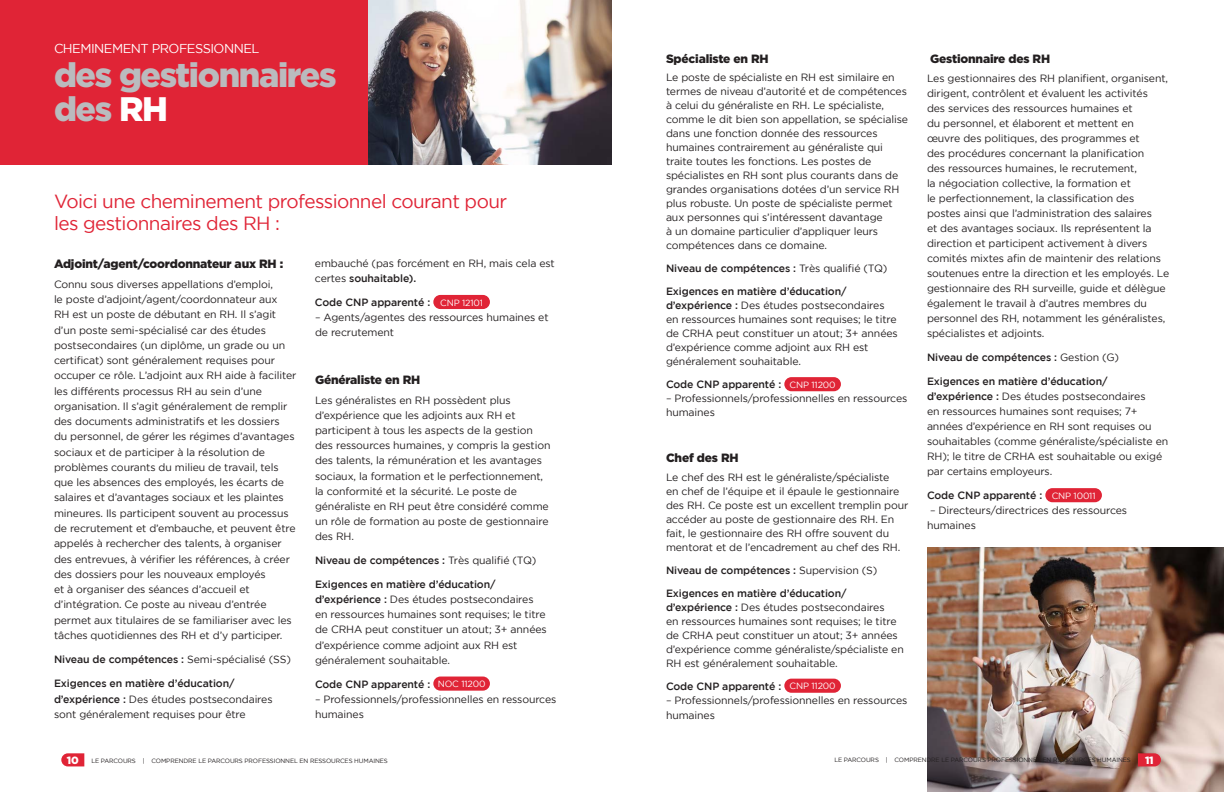
<style>
.page{position:relative;width:1224px;height:792px;background:#fff}
.page>*{position:absolute;margin:0;border:0;box-sizing:border-box;transform-origin:0 0}
.t1{font:900 34px/34px "Gotham";letter-spacing:-.04em;color:#babbbe}
.t2{font:19px/22px "Gotham";letter-spacing:-.03em;color:#e02436}
.t3{font:12.9px "Gotham";letter-spacing:-.04em;color:#fff}
.t4{font:900 12px "Gotham";letter-spacing:-.015em;color:#231f20}
.t5{font:10.5px/14px "Gotham";letter-spacing:-.01em;color:#231f20}
.t6{font:500 10.5px "Gotham";letter-spacing:-.01em;color:#231f20}
.t7{font:900 10.5px "Gotham";color:#fff}
.t8{font:9px "Gotham";letter-spacing:-.015em;color:#fff}
.t9{font:6.2px "Gotham";letter-spacing:-.015em;color:#231f20}
.s1{color:#fff}
.s2{font-weight:400}
.s3{font-weight:500}
.s4{font-weight:900;font-size:10.5px;color:#fff}
</style>
<div class="page">
<img style="left:367px;top:0;width:245px;height:164px">
<div style="left:0;top:0;width:367px;height:164px;background:#e02436"></div>
<div style="left:433px;top:295px;width:57px;height:14px;background:#e02436;border-radius:7px"></div>
<div style="left:433px;top:677px;width:57px;height:14px;background:#e02436;border-radius:7px"></div>
<div style="left:784px;top:377px;width:57px;height:14px;background:#e02436;border-radius:7px"></div>
<div style="left:784px;top:679px;width:57px;height:14px;background:#e02436;border-radius:7px"></div>
<div style="left:1045px;top:488px;width:57px;height:14px;background:#e02436;border-radius:7px"></div>
<img style="left:927px;top:547px;width:297px;height:245px">
<svg style="left:1138px;top:753px;width:23px;height:13px"></svg>
<svg style="left:61px;top:753px;width:23px;height:13px"></svg>
<p class="t3" style="left:54px;top:41px;width:207px">CHEMINEMENT PROFESSIONNEL</p>
<p class="t1" style="left:54px;top:57px;width:284px">des gestionnaires des <span class="s1">RH</span></p>
<p class="t2" style="left:54px;top:190px;width:455px">Voici une cheminement professionnel courant pour les gestionnaires des RH :</p>
<p class="t4" style="left:54px;top:257px;width:231px">Adjoint/agent/coordonnateur aux RH :</p>
<p class="t5" style="left:54px;top:276px;width:244px;line-height:15.3px">Connu sous diverses appellations d’emploi,<br>le poste d’adjoint/agent/coordonnateur aux<br>RH est un poste de débutant en RH. Il s’agit d’un poste semi-spécialisé car des études postsecondaires (un diplôme, un grade ou un certificat) sont généralement requises pour occuper ce rôle. L’adjoint aux RH aide à faciliter les différents processus RH au sein d’une organisation. Il s’agit généralement de remplir des documents administratifs et les dossiers<br>du personnel, de gérer les régimes d’avantages sociaux et de participer à la résolution de problèmes courants du milieu de travail, tels que les absences des employés, les écarts de salaires et d’avantages sociaux et les plaintes mineures. Ils participent souvent au processus de recrutement et d’embauche, et peuvent être appelés à rechercher des talents, à organiser des entrevues, à vérifier les références, à créer des dossiers pour les nouveaux employés<br>et à organiser des séances d’accueil et d’intégration. Ce poste au niveau d’entrée permet aux titulaires de se familiariser avec les tâches quotidiennes des RH et d’y participer.</p>
<p class="t6" style="left:54px;top:653px;width:238px">Niveau de compétences : <span class="s2">Semi-spécialisé (SS)</span></p>
<p class="t5" style="left:54px;top:676px;width:220px;line-height:15.3px"><span class="s3">Exigences en matière d’éducation/ d’expérience :</span> Des études postsecondaires sont généralement requises pour être</p>
<p class="t5" style="left:315px;top:256px;width:241px;line-height:15.1px">embauché (pas forcément en RH, mais cela est certes <span class="s3">souhaitable).</span></p>
<p class="t6" style="left:315px;top:296px;width:117px">Code CNP apparenté :</p>
<p class="t8" style="left:440px;top:297px;width:44px">CNP 12101</p>
<p class="t5" style="left:315px;top:310px;width:235px;line-height:15.1px">– Agents/agentes des ressources humaines et de recrutement</p>
<p class="t4" style="left:315px;top:373px;width:107px">Généraliste en RH</p>
<p class="t5" style="left:315px;top:393px;width:237px;line-height:15.1px">Les généralistes en RH possèdent plus d’expérience que les adjoints aux RH et participent à tous les aspects de la gestion des ressources humaines, y compris la gestion des talents, la rémunération et les avantages sociaux, la formation et le perfectionnement, la conformité et la sécurité. Le poste de généraliste en RH peut être considéré comme un rôle de formation au poste de gestionnaire des RH.</p>
<p class="t6" style="left:315px;top:554px;width:223px">Niveau de compétences : <span class="s2">Très qualifié (TQ)</span></p>
<p class="t5" style="left:315px;top:577px;width:233px;line-height:15.1px"><span class="s3">Exigences en matière d’éducation/ d’expérience :</span> Des études postsecondaires en ressources humaines sont requises; le titre de CRHA peut constituer un atout; 3+ années d’expérience comme adjoint aux RH est généralement souhaitable.</p>
<p class="t6" style="left:315px;top:678px;width:117px">Code CNP apparenté :</p>
<p class="t8" style="left:438px;top:679px;width:49px">NOC 11200</p>
<p class="t5" style="left:315px;top:691px;width:243px;line-height:15.1px">– Professionnels/professionnelles en ressources humaines</p>
<p class="t4" style="left:666px;top:52px;width:104px">Spécialiste en RH</p>
<p class="t5" style="left:666px;top:70px;width:244px">Le poste de spécialiste en RH est similaire en termes de niveau d’autorité et de compétences à celui du généraliste en RH. Le spécialiste, comme le dit bien son appellation, se spécialise dans une fonction donnée des ressources humaines contrairement au généraliste qui traite toutes les fonctions. Les postes de spécialistes en RH sont plus courants dans de grandes organisations dotées d’un service RH plus robuste. Un poste de spécialiste permet aux personnes qui s’intéressent davantage<br>à un domaine particulier d’appliquer leurs compétences dans ce domaine.</p>
<p class="t6" style="left:666px;top:263px;width:223px">Niveau de compétences : <span class="s2">Très qualifié (TQ)</span></p>
<p class="t5" style="left:666px;top:284px;width:233px"><span class="s3">Exigences en matière d’éducation/ d’expérience :</span> Des études postsecondaires en ressources humaines sont requises; le titre de CRHA peut constituer un atout; 3+ années d’expérience comme adjoint aux RH est généralement souhaitable.</p>
<p class="t6" style="left:666px;top:379px;width:117px">Code CNP apparenté :</p>
<p class="t8" style="left:790px;top:380px;width:48px">CNP 11200</p>
<p class="t5" style="left:666px;top:391px;width:243px">– Professionnels/professionnelles en ressources humaines</p>
<p class="t4" style="left:666px;top:451px;width:74px">Chef des RH</p>
<p class="t5" style="left:666px;top:470px;width:244px">Le chef des RH est le généraliste/spécialiste<br>en chef de l’équipe et il épaule le gestionnaire des RH. Ce poste est un excellent tremplin pour accéder au poste de gestionnaire des RH. En fait, le gestionnaire des RH offre souvent du mentorat et de l’encadrement au chef des RH.</p>
<p class="t6" style="left:666px;top:564px;width:213px">Niveau de compétences : <span class="s2">Supervision (S)</span></p>
<p class="t5" style="left:666px;top:586px;width:239px"><span class="s3">Exigences en matière d’éducation/ d’expérience :</span> Des études postsecondaires<br>en ressources humaines sont requises; le titre de CRHA peut constituer un atout; 3+ années d’expérience comme généraliste/spécialiste en RH est généralement souhaitable.</p>
<p class="t6" style="left:666px;top:680px;width:117px">Code CNP apparenté :</p>
<p class="t8" style="left:790px;top:681px;width:48px">CNP 11200</p>
<p class="t5" style="left:666px;top:692px;width:243px;line-height:15px">– Professionnels/professionnelles en ressources humaines</p>
<p class="t4" style="left:930px;top:52px;width:122px">Gestionnaire des RH</p>
<p class="t5" style="left:927px;top:71px;width:244px;line-height:15px">Les gestionnaires des RH planifient, organisent, dirigent, contrôlent et évaluent les activités<br>des services des ressources humaines et<br>du personnel, et élaborent et mettent en œuvre des politiques, des programmes et<br>des procédures concernant la planification<br>des ressources humaines, le recrutement,<br>la négociation collective, la formation et<br>le perfectionnement, la classification des postes ainsi que l’administration des salaires<br>et des avantages sociaux. Ils représentent la direction et participent activement à divers comités mixtes afin de maintenir des relations soutenues entre la direction et les employés. Le gestionnaire des RH surveille, guide et délègue également le travail à d’autres membres du personnel des RH, notamment les généralistes, spécialistes et adjoints.</p>
<p class="t6" style="left:927px;top:352px;width:194px">Niveau de compétences : <span class="s2">Gestion (G)</span></p>
<p class="t5" style="left:927px;top:374px;width:243px;line-height:15px"><span class="s3">Exigences en matière d’éducation/ d’expérience :</span> Des études postsecondaires<br>en ressources humaines sont requises; 7+ années d’expérience en RH sont requises ou souhaitables (comme généraliste/spécialiste en RH); le titre de CRHA est souhaitable ou exigé par certains employeurs.</p>
<p class="t6" style="left:927px;top:490px;width:117px">Code CNP apparenté :</p>
<p class="t8" style="left:1052px;top:491px;width:45px">CNP 10011</p>
<p class="t5" style="left:927px;top:503px;width:202px;line-height:15px">– Directeurs/directrices des ressources humaines</p>
<p class="t9" style="left:67px;top:757px;width:322px"><span class="s4">10</span> LE PARCOURS | COMPRENDRE LE PARCOURS PROFESSIONNEL EN RESSOURCES HUMAINES</p>
<p class="t9" style="left:834px;top:756px;width:298px">LE PARCOURS | COMPRENDRE LE PARCOURS PROFESSIONNEL EN RESSOURCES HUMAINES</p>
<p class="t7" style="left:1145px;top:754px;width:10px">11</p>
</div>
